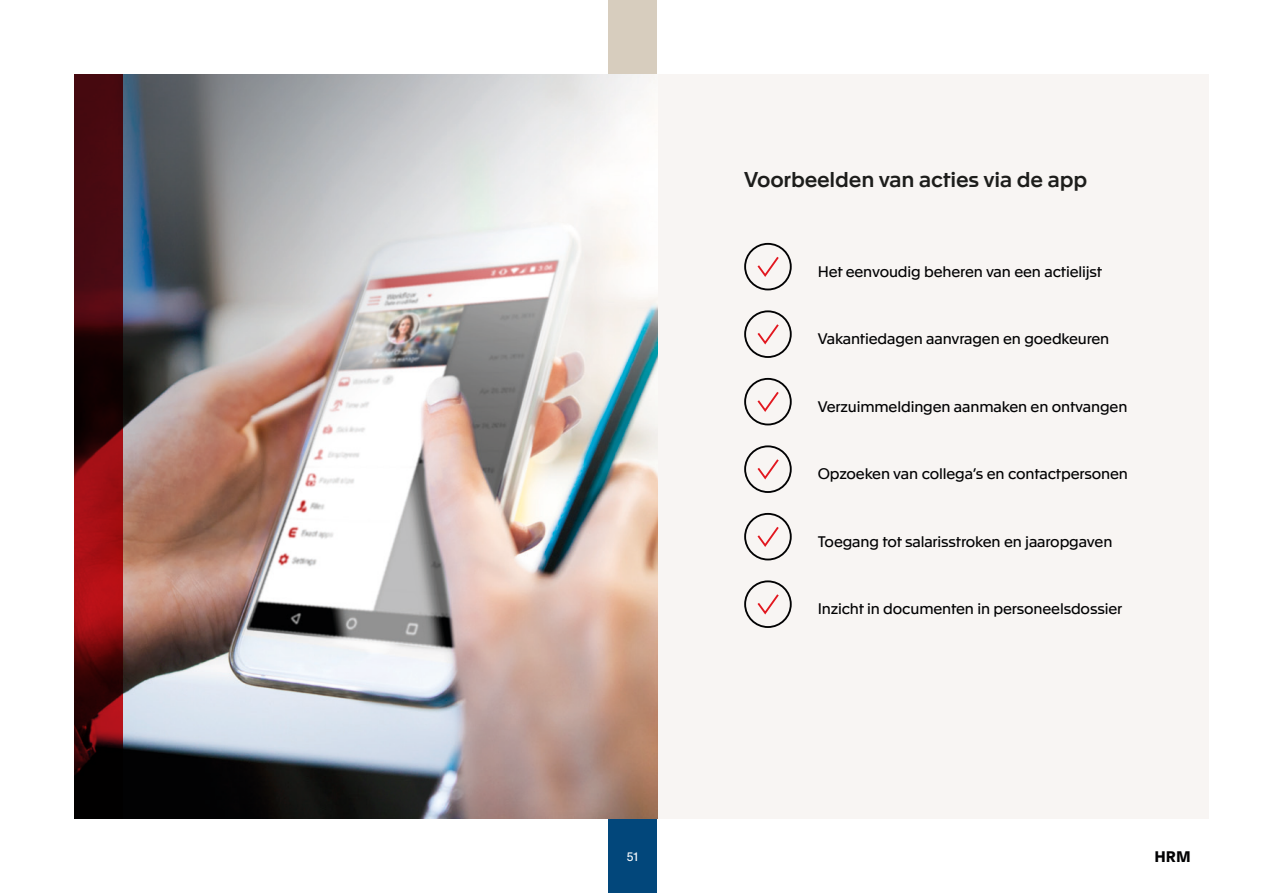
<style>
.page{position:relative;width:1263px;height:893px;background:#fff}
.page>*{position:absolute;margin:0;border:0;box-sizing:border-box;transform-origin:0 0}
.t1{font:500 21px "Apax";letter-spacing:-.01em;color:#1d1d1b}
.t2{font:15px "Apax";letter-spacing:-.01em;color:#020203}
.t3{font:700 15px "Apax";color:#020203}
.t4{font:12px "Apax";color:#fff}
</style>
<div class="page">
<div style="left:74px;top:74px;width:1135px;height:745px;background:#f8f5f3"></div>
<div style="left:608px;top:0;width:49px;height:74px;background:#d7cdbe"></div>
<div style="left:608px;top:819px;width:49px;height:74px;background:#02477b"></div>
<img style="left:123px;top:74px;width:534px;height:745px">
<svg style="left:757px;top:257px;width:22px;height:20px"></svg>
<div style="left:744px;top:243px;width:48px;height:47px;border:2px solid #020203;border-radius:50%"></div>
<svg style="left:757px;top:324px;width:22px;height:21px"></svg>
<div style="left:744px;top:310px;width:48px;height:48px;border:2px solid #020203;border-radius:50%"></div>
<svg style="left:757px;top:392px;width:22px;height:20px"></svg>
<div style="left:744px;top:378px;width:48px;height:47px;border:2px solid #020203;border-radius:50%"></div>
<svg style="left:757px;top:459px;width:22px;height:21px"></svg>
<div style="left:744px;top:445px;width:48px;height:48px;border:2px solid #020203;border-radius:50%"></div>
<svg style="left:757px;top:527px;width:22px;height:20px"></svg>
<div style="left:744px;top:513px;width:48px;height:47px;border:2px solid #020203;border-radius:50%"></div>
<svg style="left:757px;top:594px;width:22px;height:21px"></svg>
<div style="left:744px;top:580px;width:48px;height:48px;border:2px solid #020203;border-radius:50%"></div>
<svg style="left:74px;top:74px;width:49px;height:745px;background:#53080c"></svg>
<h1 class="t1" style="left:744px;top:164px;width:345px">Voorbeelden van acties via de app</h1>
<p class="t2" style="left:818px;top:261px;width:286px">Het eenvoudig beheren van een actielijst</p>
<p class="t2" style="left:818px;top:328px;width:293px">Vakantiedagen aanvragen en goedkeuren</p>
<p class="t2" style="left:818px;top:396px;width:311px">Verzuimmeldingen aanmaken en ontvangen</p>
<p class="t2" style="left:818px;top:463px;width:312px">Opzoeken van collega’s en contactpersonen</p>
<p class="t2" style="left:818px;top:531px;width:296px">Toegang tot salarisstroken en jaaropgaven</p>
<p class="t2" style="left:818px;top:598px;width:306px">Inzicht in documenten in personeelsdossier</p>
<p class="t4" style="left:627px;top:848px;width:13px">51</p>
<p class="t3" style="left:1154px;top:846px;width:38px">HRM</p>
</div>
